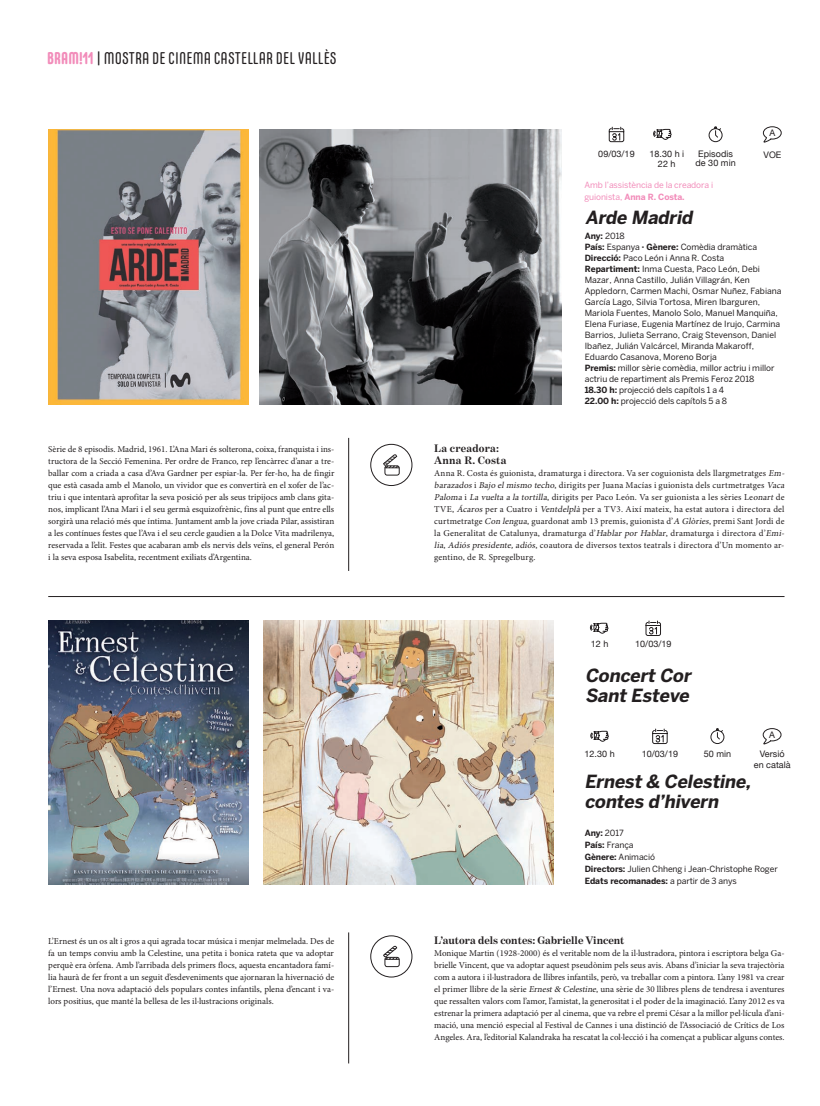
<style>
.page{position:relative;width:820px;height:1106px;background:#fff}
.page>*{position:absolute;margin:0;border:0;box-sizing:border-box;transform-origin:0 0}
.t1{font:italic 700 18px/20px "Benton Sans";color:#231f20}
.t2{font:17px "Carl Marx";letter-spacing:.005em;color:#231f20}
.t3{font:700 11px "Benton Modern One";color:#231f20}
.t4{font:700 11px/12px "Benton Modern One";letter-spacing:.02em;color:#231f20}
.t5{font:9px/12px "Minion Pro";letter-spacing:.015em;color:#231f20;text-align:justify}
.t6{font:9px/9px "Helvetica Neue";letter-spacing:.005em;color:#231f20;text-align:center}
.t7{font:8.5px/11px "Benton Sans";color:#231f20}
.t8{font:8.5px/12px "Benton Sans";letter-spacing:-.01em;color:#f28cba}
.s1{font-weight:700;color:#f28cba}
.s2{font-weight:700}
.s3{font-style:italic}
</style>
<div class="page">
<hr style="left:348px;top:438px;width:1px;height:133px;background:#231f20">
<hr style="left:348px;top:932px;width:1px;height:131px;background:#231f20">
<img style="left:48px;top:129px;width:200px;height:275px">
<img style="left:48px;top:620px;width:200px;height:264px">
<img style="left:264px;top:620px;width:289px;height:264px">
<img style="left:259px;top:129px;width:302px;height:275px">
<div style="left:370px;top:444px;width:42px;height:42px;border:1px solid #231f20;border-radius:50%"></div>
<div style="left:384px;top:465px;width:15px;height:10px;border:1px solid #231f20;border-radius:2px"></div>
<svg style="left:383px;top:454px;width:16px;height:14px"></svg>
<div style="left:370px;top:935px;width:42px;height:42px;border:1px solid #231f20;border-radius:50%"></div>
<div style="left:384px;top:957px;width:15px;height:9px;border:1px solid #231f20;border-radius:2px"></div>
<svg style="left:383px;top:945px;width:16px;height:15px"></svg>
<hr style="left:48px;top:596px;width:736px;height:1px;background:#231f20">
<svg style="left:589px;top:622px;width:19px;height:11px"></svg>
<svg style="left:645px;top:620px;width:15px;height:16px"></svg>
<svg style="left:590px;top:730px;width:18px;height:11px"></svg>
<svg style="left:652px;top:728px;width:15px;height:16px"></svg>
<svg style="left:710px;top:728px;width:14px;height:16px"></svg>
<svg style="left:762px;top:728px;width:19px;height:16px"></svg>
<svg style="left:653px;top:129px;width:18px;height:11px"></svg>
<svg style="left:608px;top:127px;width:16px;height:15px"></svg>
<svg style="left:708px;top:127px;width:14px;height:15px"></svg>
<svg style="left:762px;top:126px;width:19px;height:17px"></svg>
<h2 class="t2" style="left:47px;top:49px;width:291px"><span class="s1">BRAM!11</span> | MOSTRA DE CINEMA CASTELLAR DEL VALLÈS</h2>
<p class="t5" style="left:48px;top:443px;width:287px">Sèrie de 8 episodis. Madrid, 1961. L’Ana Mari és solterona, coixa, franquista i ins&shy;tructora de la Secció Femenina. Per ordre de Franco, rep l’encàrrec d’anar a tre&shy;ballar com a criada a casa d’Ava Gardner per espiar-la. Per fer-ho, ha de fingir que està casada amb el Manolo, un vividor que es convertirà en el xofer de l’ac&shy;triu i que intentarà aprofitar la seva posició per als seus tripijocs amb clans gita&shy;nos, implicant l’Ana Mari i el seu germà esquizofrènic, fins al punt que entre ells sorgirà una relació més que íntima. Juntament amb la jove criada Pilar, assistiran a les contínues festes que l’Ava i el seu cercle gaudien a la Dolce Vita madrilenya, reservada a l’elit. Festes que acabaran amb els nervis dels veïns, el general Perón i la seva esposa Isabelita, recentment exiliats d’Argentina.</p>
<p class="t6" style="left:598px;top:150px;width:38px">09/03/19</p>
<p class="t6" style="left:769px;top:129px;width:7px">A</p>
<p class="t6" style="left:649px;top:149px;width:36px;line-height:10px">18.30 h i<br>22 h</p>
<p class="t6" style="left:763px;top:150px;width:19px">VOE</p>
<p class="t6" style="left:695px;top:150px;width:42px">Episodis de 30 min</p>
<p class="t8" style="left:584px;top:179px;width:130px">Amb l’assistència de la creadora i guionista, <span class="s2">Anna R. Costa.</span></p>
<p class="t1" style="left:585px;top:207px;width:112px">Arde Madrid</p>
<p class="t7" style="left:584px;top:231px;width:198px"><span class="s2">Any:</span> 2018<br><span class="s2">País:</span> Espanya <span class="s2">· Gènere:</span> Comèdia dramàtica <span class="s2">Direcció:</span> Paco León i Anna R. Costa<br><span class="s2">Repartiment:</span> Inma Cuesta, Paco León, Debi Mazar, Anna Castillo, Julián Villagrán, Ken Appledorn, Carmen Machi, Osmar Nuñez, Fabiana García Lago, Silvia Tortosa, Miren Ibarguren, Mariola Fuentes, Manolo Solo, Manuel Manquiña, Elena Furiase, Eugenia Martínez de Irujo, Carmina Barrios, Julieta Serrano, Craig Stevenson, Daniel Ibañez, Julián Valcárcel, Miranda Makaroff, Eduardo Casanova, Moreno Borja<br><span class="s2">Premis:</span> millor sèrie comèdia, millor actriu i millor actriu de repartiment als Premis Feroz 2018<br><span class="s2">18.30 h:</span> projecció dels capítols 1 a 4<br><span class="s2">22.00 h:</span> projecció dels capítols 5 a 8</p>
<p class="t4" style="left:434px;top:442px;width:74px">La creadora:<br>Anna R. Costa</p>
<p class="t5" style="left:434px;top:467px;width:354px;text-align:left">Anna R. Costa és guionista, dramaturga i directora. Va ser coguionista dels llargmetratges <span class="s3">Em&shy;barazados</span>i <span class="s3">Bajo elmismo techo</span>, dirigits per Juana Macías i guionista dels curtmetratges <span class="s3">Vaca Paloma</span> i <span class="s3">La vuelta a la tortilla</span>, dirigits per Paco León. Va ser guionista a les sèries Le<span class="s3">onart</span>de TVE, <span class="s3">Ácaros</span>per a Cuatro i <span class="s3">Ventdelplà</span> per a TV3. Així mateix, ha estat autora i directora del curtmetratge <span class="s3">Con lengua</span>, guardonat amb 13 premis, guionista d’<span class="s3">A Glòries</span>, premi Sant Jordi de la Generalitat de Catalunya, dramaturga d’<span class="s3">Hablar por Hablar</span>, dramaturga i directora d’<span class="s3">Emi&shy;lia</span>, <span class="s3">Adióspresidente,adiós</span>, coautora de diversos textos teatrals i directora d’Un momento ar&shy;gentino, de R. Spregelburg.</p>
<p class="t6" style="left:590px;top:639px;width:19px">12 h</p>
<p class="t6" style="left:635px;top:639px;width:38px">10/03/19</p>
<p class="t1" style="left:584px;top:665px;width:111px">Concert Cor<br>Sant Esteve</p>
<p class="t6" style="left:584px;top:750px;width:32px">12.30 h</p>
<p class="t6" style="left:641px;top:750px;width:38px">10/03/19</p>
<p class="t6" style="left:768px;top:730px;width:7px">A</p>
<p class="t6" style="left:703px;top:750px;width:29px">50 min</p>
<p class="t6" style="left:753px;top:748px;width:38px;line-height:11px">Versió<br>en català</p>
<p class="t1" style="left:584px;top:771px;width:171px">Ernest &amp; Celestine, contes d’hivern</p>
<p class="t7" style="left:584px;top:827px;width:194px;line-height:12px"><span class="s2">Any:</span> 2017<br><span class="s2">País:</span> França<br><span class="s2">Gènere:</span> Animació<br><span class="s2">Directors:</span> Julien Chheng i Jean-Christophe Roger<br><span class="s2">Edats recomanades:</span> a partir de 3 anys</p>
<p class="t5" style="left:48px;top:935px;width:287px">L’Ernest és un os alt i gros a qui agrada tocar música i menjar melmelada. Des de fa un temps conviu amb la Celestine, una petita i bonica rateta que va adoptar perquè era òrfena. Amb l’arribada dels primers flocs, aquesta encantadora famí&shy;lia haurà de fer front a un seguit d’esdeveniments que ajornaran la hivernació de l’Ernest. Una nova adaptació dels populars contes infantils, plena d’encant i va&shy;lors positius, que manté la bellesa de les il·lustracions originals.</p>
<p class="t3" style="left:434px;top:934px;width:192px">L’autora dels contes: Gabrielle Vincent</p>
<p class="t5" style="left:434px;top:947px;width:352px">Monique Martin (1928-2000) és el veritable nom de la il·lustradora, pintora i escriptora belga Ga&shy;brielle Vincent, que va adoptar aquest pseudònim pels seus avis. Abans d’iniciar la seva trajectòria com a autora i il·lustradora de llibres infantils, però, va treballar com a pintora. L’any 1981 va crear el primer llibre de la sèrie <span class="s3">Ernest&amp; Celestine</span>, una sèrie de 30 llibres plens de tendresa i aventures que ressalten valors com l’amor, l’amistat, la generositat i el poder de la imaginació. L’any 2012 es va estrenar la primera adaptació per al cinema, que va rebre el premi César a la millor pel·lícula d’ani&shy;mació, una menció especial al Festival de Cannes i una distinció de l’Associació de Crítics de Los Angeles. Ara, l’editorial Kalandraka ha rescatat la col·lecció i ha començat a publicar alguns contes.</p>
</div>
